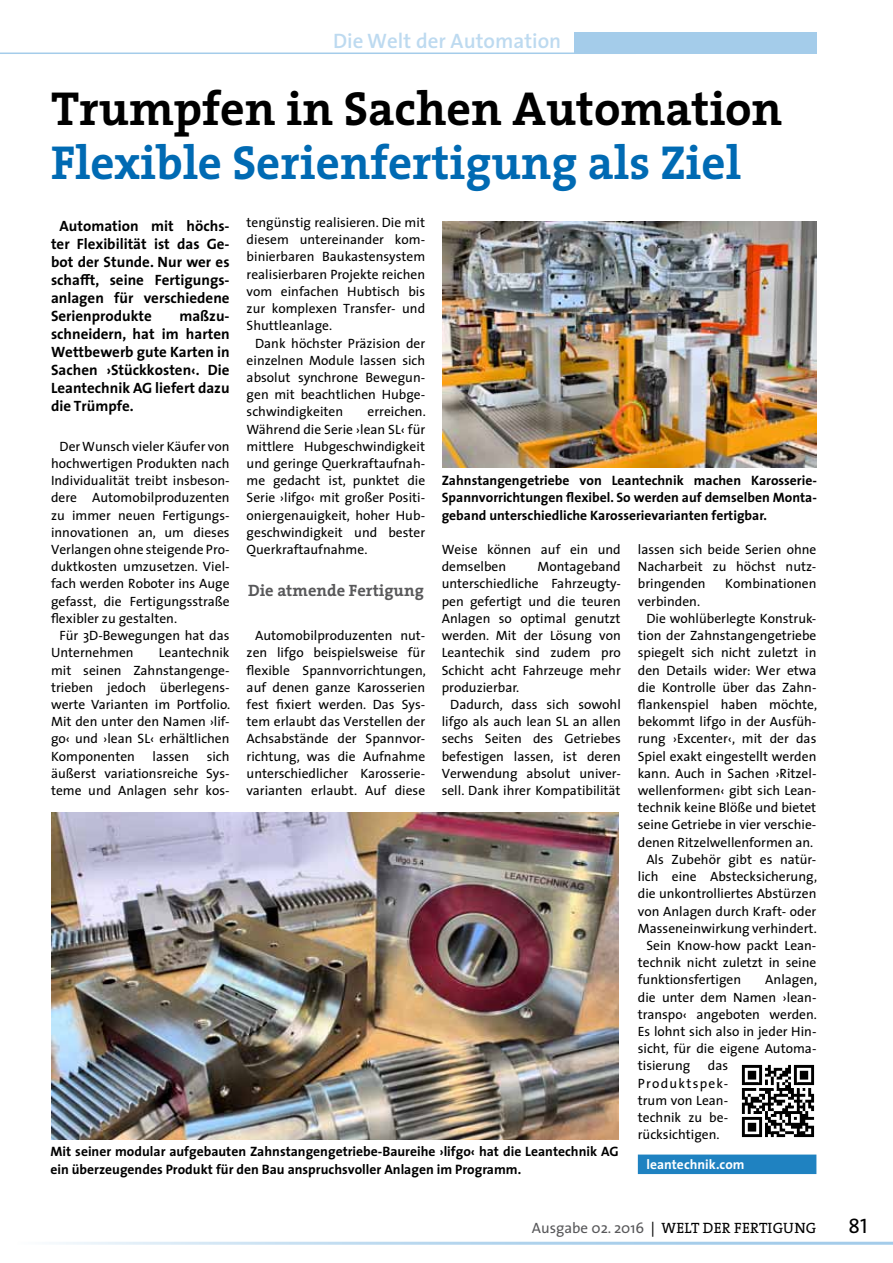
<style>
.page{position:relative;width:893px;height:1263px;background:#fff}
.page>*{position:absolute;margin:0;border:0;box-sizing:border-box;transform-origin:0 0}
.t1{font:700 48px "The Serif";color:#006ab3}
.t2{font:700 48px "The Serif";color:#000}
.t3{font:600 21px "The Sans";color:#bddaf0}
.t4{font:21px "The Sans Regular Caps";color:#000}
.t5{font:700 16.5px "The Serif";color:#58585a}
.t6{font:700 15px/18px "The Sans";color:#000;text-align:justify}
.t7{font:15px "The Serif";letter-spacing:.015em;color:#000}
.t8{font:700 13.65px/17.2px "The Sans";color:#000;text-align:justify}
.t9{font:13.5px/17.2px "The Sans";color:#000;text-align:justify}
.t10{font:700 13.5px "The Sans";letter-spacing:.005em;color:#fff}
.s1{font-family:"The Sans";color:#58585a}
.s2{font-family:"The Sans"}
</style>
<div class="page">
<div style="left:574px;top:33px;width:242px;height:21px;background:#a4ccea"></div>
<hr style="left:0;top:53px;width:636px;height:1px;background:#a4ccea">
<hr style="left:17px;top:1242px;width:876px;height:3px;background:#a4ccea">
<div style="left:638px;top:1154px;width:178px;height:20px;background:#1f82c1"></div>
<img style="left:442px;top:221px;width:374px;height:247px">
<img style="left:741px;top:1064px;width:74px;height:74px">
<img style="left:51px;top:812px;width:568px;height:327px">
<h2 class="t3" style="left:333px;top:23px;width:230px">Die Welt der Automation</h2>
<h1 class="t2" style="left:51px;top:69px;width:733px">Trumpfen in Sachen Automation</h1>
<h1 class="t1" style="left:51px;top:123px;width:692px">Flexible Serienfertigung als Ziel</h1>
<p class="t9" style="left:247px;top:213px;width:180px">tengünstig realisieren. Die mit diesem untereinander kom&shy;binierbaren Baukastensystem realisierbaren Projekte reichen vom einfachen Hubtisch bis zur komplexen Transfer- und Shuttleanlage.</p>
<p class="t9" style="left:247px;top:334px;width:180px;text-indent:9px">Dank höchster Präzision der einzelnen Module lassen sich absolut synchrone Bewegun&shy;gen mit beachtlichen Hubge&shy;schwindigkeiten</p>
<p class="t6" style="left:51px;top:217px;width:180px;text-indent:9px">Automation mit höchs&shy;ter Flexibilität ist das Ge&shy;bot der Stunde. Nur wer es schafft, seine Fertigungs&shy;anlagen für verschiedene Serienprodukte</p>
<p class="t6" style="left:51px;top:307px;width:180px;text-indent:128px">maßzu&shy;schneidern, hat im harten Wettbewerb gute Karten in Sachen ›Stückkosten‹. Die Leantechnik AG liefert dazu die Trümpfe.</p>
<p class="t9" style="left:51px;top:437px;width:180px;text-indent:9px">Der Wunsch vieler Käufer von hochwertigen Produkten nach Individualität treibt insbeson&shy;dere Automobilproduzenten zu immer neuen Fertigungs&shy;innovationen an, um dieses Verlangen ohne steigende Pro&shy;duktkosten umzusetzen. Viel&shy;fach werden Roboter ins Auge gefasst, die Fertigungsstraße flexibler zu gestalten.</p>
<p class="t9" style="left:51px;top:626px;width:180px;text-indent:9px">Für 3D-Bewegungen hat das<br>Unternehmen</p>
<p class="t9" style="left:247px;top:403px;width:181px;text-indent:121px">erreichen.<br>Während die Serie ›lean SL‹ für mittlere Hubgeschwindigkeit und geringe Querkraftaufnah&shy;me gedacht ist, punktet die Serie ›lifgo‹ mit großer Positi&shy;oniergenauigkeit, hoher Hub&shy;geschwindigkeit und bester Querkraftaufnahme.</p>
<p class="t5" style="left:248px;top:577px;width:177px">Die atmende Fertigung</p>
<p class="t9" style="left:247px;top:626px;width:181px;text-align:center">Automobilproduzenten nut&shy;zen lifgo beispielsweise für flexible Spannvorrichtungen, auf denen ganze Karosserien fest fixiert werden. Das Sys&shy;tem erlaubt das Verstellen der<br>Achsabstände der Spannvor&shy;richtung, was die Aufnahme unterschiedlicher Karosserie&shy;varianten erlaubt. Auf diese</p>
<p class="t8" style="left:442px;top:472px;width:377px">Zahnstangengetriebe von Leantechnik machen Karosserie-Spannvorrichtungen flexibel. So werden auf demselben Monta&shy;geband unterschiedliche Karosserievarianten fertigbar.</p>
<p class="t9" style="left:442px;top:540px;width:181px">Weise können auf ein und demselben</p>
<p class="t9" style="left:638px;top:540px;width:180px">lassen sich beide Serien ohne Nacharbeit zu höchst nutz&shy;bringenden</p>
<p class="t9" style="left:442px;top:558px;width:181px;text-indent:96px">Montageband unterschiedliche Fahrzeugty&shy;pen gefertigt und die teuren Anlagen so optimal genutzt werden. Mit der Lösung von Leantechik sind zudem pro Schicht acht Fahrzeuge mehr produzierbar.</p>
<p class="t9" style="left:442px;top:695px;width:181px;text-indent:9px">Dadurch, dass sich sowohl lifgo als auch lean SL an allen sechs Seiten des Getriebes befestigen lassen, ist deren Verwendung absolut univer&shy;sell. Dank ihrer Kompatibilität</p>
<p class="t9" style="left:725px;top:575px;width:93px">Kombinationen</p>
<p class="t9" style="left:638px;top:592px;width:64px">verbinden.</p>
<p class="t9" style="left:646px;top:609px;width:172px">Die wohlüberlegte Konstruk-</p>
<p class="t9" style="left:638px;top:626px;width:180px">tion der Zahnstangengetriebe</p>
<p class="t9" style="left:638px;top:644px;width:180px">spiegelt sich nicht zuletzt in</p>
<p class="t9" style="left:638px;top:661px;width:180px">den Details wider: Wer etwa</p>
<p class="t9" style="left:638px;top:678px;width:180px">die Kontrolle über das Zahn-</p>
<p class="t9" style="left:638px;top:695px;width:181px">flankenspiel haben möchte,</p>
<p class="t9" style="left:638px;top:712px;width:180px">bekommt lifgo in der Ausfüh-</p>
<p class="t9" style="left:638px;top:730px;width:180px">rung ›Excenter‹, mit der das</p>
<p class="t9" style="left:638px;top:747px;width:180px">Spiel exakt eingestellt werden</p>
<p class="t9" style="left:638px;top:764px;width:180px">kann. Auch in Sachen ›Ritzel-</p>
<p class="t9" style="left:638px;top:781px;width:180px">wellenformen‹ gibt sich Lean-</p>
<p class="t9" style="left:638px;top:799px;width:180px">technik keine Blöße und bietet</p>
<p class="t9" style="left:638px;top:816px;width:180px">seine Getriebe in vier verschie-</p>
<p class="t9" style="left:638px;top:833px;width:177px">denen Ritzelwellenformen an.</p>
<p class="t9" style="left:646px;top:850px;width:172px">Als Zubehör gibt es natür-</p>
<p class="t9" style="left:638px;top:867px;width:181px">lich eine Abstecksicherung,</p>
<p class="t9" style="left:638px;top:885px;width:180px">die unkontrolliertes Abstürzen</p>
<p class="t9" style="left:638px;top:902px;width:180px">von Anlagen durch Kraft- oder</p>
<p class="t9" style="left:638px;top:919px;width:181px">Masseneinwirkung verhindert.</p>
<p class="t9" style="left:646px;top:936px;width:172px">Sein Know-how packt Lean-</p>
<p class="t9" style="left:638px;top:953px;width:180px">technik nicht zuletzt in seine</p>
<p class="t9" style="left:638px;top:971px;width:105px">funktionsfertigen</p>
<p class="t9" style="left:51px;top:644px;width:181px;text-indent:108px">Leantechnik mit seinen Zahnstangenge&shy;trieben jedoch überlegens&shy;werte Varianten im Portfolio.<br>Mit den unter den Namen ›lif&shy;go‹ und ›lean SL‹ erhältlichen Komponenten</p>
<p class="t9" style="left:51px;top:747px;width:180px;text-indent:156px">sich äußerst variationsreiche Sys&shy;teme und Anlagen sehr kos-</p>
<p class="t9" style="left:153px;top:747px;width:38px">lassen</p>
<p class="t9" style="left:638px;top:971px;width:181px;text-indent:127px">Anlagen, die unter dem Namen ›lean&shy;transpo‹ angeboten werden.<br>Es lohnt sich also in jeder Hin&shy;sicht, für die eigene Automa&shy;tisierung</p>
<p class="t9" style="left:638px;top:1057px;width:92px;text-indent:70px">das Produktspek&shy;trum von Lean&shy;technik zu be&shy;rücksichtigen.</p>
<p class="t10" style="left:646px;top:1153px;width:100px">leantechnik.com</p>
<p class="t8" style="left:50px;top:1143px;width:570px">Mit seiner modular aufgebauten Zahnstangengetriebe-Baureihe ›lifgo‹ hat die Leantechnik AG ein überzeugendes Produkt für den Bau anspruchsvoller Anlagen im Programm.</p>
<p class="t7" style="left:532px;top:1216px;width:286px"><span class="s1">Ausgabe 02. 2016</span> <span class="s2">|</span> WELT DER FERTIGUNG</p>
<h2 class="t4" style="left:848px;top:1214px;width:20px">81</h2>
</div>
